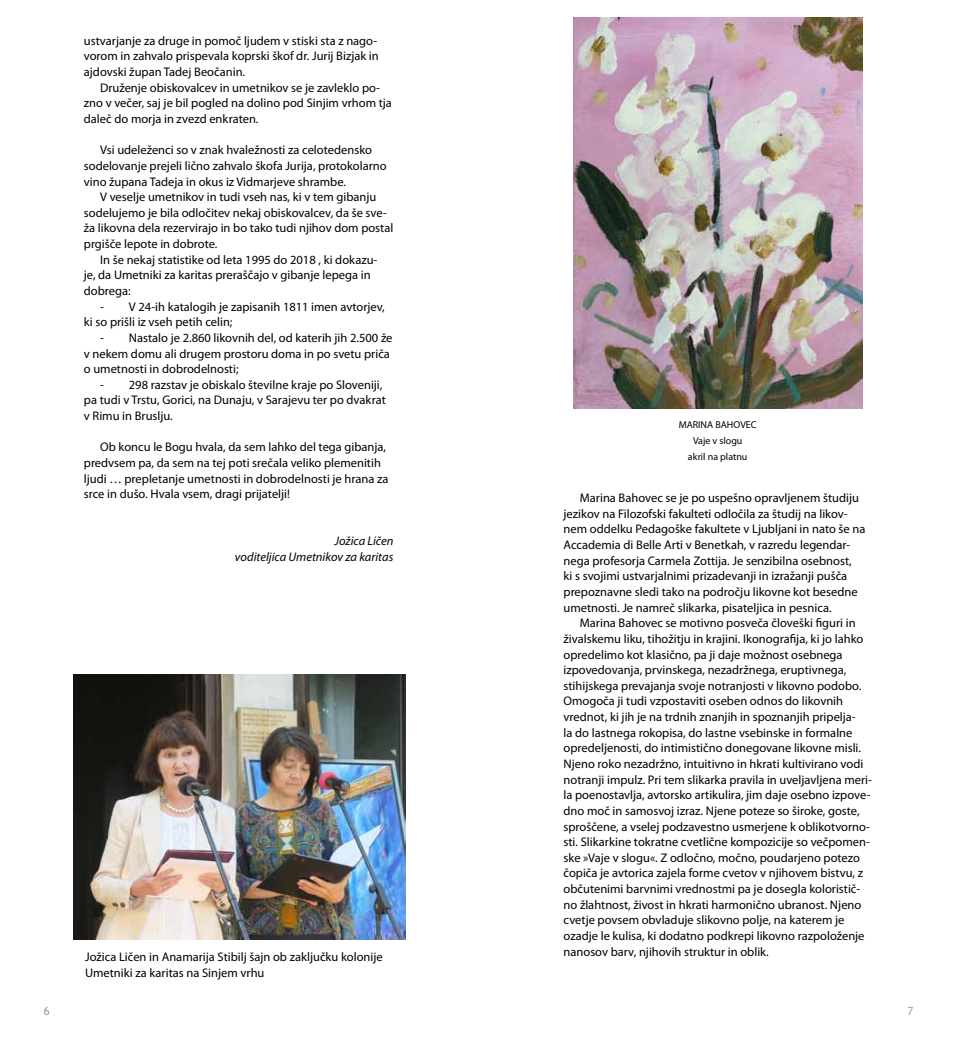
<style>
.page{position:relative;width:957px;height:1053px;background:#fff}
.page>*{position:absolute;margin:0;border:0;box-sizing:border-box;transform-origin:0 0}
.t1{font:12.5px/15.6px "Myriad Pro";color:#000}
.t2{font:italic 12.5px/15.6px "Myriad Pro";color:#000;text-align:right}
.t3{font:11.25px "Trebuchet MS";color:#999}
.t4{font:11.25px "Trebuchet MS";color:#a7a9ac}
.t5{font:10px/15.6px "Myriad Pro";color:#000;text-align:center}
</style>
<div class="page">
<img style="left:573px;top:17px;width:289px;height:392px">
<img style="left:74px;top:674px;width:331px;height:265px">
<p class="t1" style="left:84px;top:33px;width:296px">ustvarjanje za druge in pomoč ljudem v stiski sta z nago&shy;vorom in zahvalo prispevala koprski škof dr. Jurij Bizjak in ajdovski župan Tadej Beočanin.</p>
<p class="t1" style="left:84px;top:79px;width:309px;text-indent:16px">Druženje obiskovalcev in umetnikov se je zavleklo po&shy;zno v večer, saj je bil pogled na dolino pod Sinjim vrhom tja daleč do morja in zvezd enkraten.</p>
<p class="t1" style="left:84px;top:142px;width:304px;text-indent:16px">Vsi udeleženci so v znak hvaležnosti za celotedensko sodelovanje prejeli lično zahvalo škofa Jurija, protokolarno vino župana Tadeja in okus iz Vidmarjeve shrambe.</p>
<p class="t1" style="left:84px;top:189px;width:311px;text-indent:16px">V veselje umetnikov in tudi vseh nas, ki v tem gibanju sodelujemo je bila odločitev nekaj obiskovalcev, da še sve&shy;ža likovna dela rezervirajo in bo tako tudi njihov dom postal prgišče lepote in dobrote.</p>
<p class="t1" style="left:84px;top:251px;width:295px;text-indent:16px">In še nekaj statistike od leta 1995 do 2018 , ki dokazu&shy;je, da Umetniki za karitas preraščajo v gibanje lepega in dobrega:</p>
<p class="t1" style="left:84px;top:298px;width:302px;text-indent:16px">- V 24-ih katalogih je zapisanih 1811 imen avtorjev, ki so prišli iz vseh petih celin;</p>
<p class="t1" style="left:84px;top:329px;width:310px;text-indent:16px">- Nastalo je 2.860 likovnih del, od katerih jih 2.500 že v nekem domu ali drugem prostoru doma in po svetu priča o umetnosti in dobrodelnosti;</p>
<p class="t1" style="left:84px;top:376px;width:303px;text-indent:16px">- 298 razstav je obiskalo številne kraje po Sloveniji, pa tudi v Trstu, Gorici, na Dunaju, v Sarajevu ter po dvakrat v Rimu in Bruslju.</p>
<p class="t1" style="left:84px;top:439px;width:306px;text-indent:16px">Ob koncu le Bogu hvala, da sem lahko del tega gibanja, predvsem pa, da sem na tej poti srečala veliko plemenitih ljudi … prepletanje umetnosti in dobrodelnosti je hrana za srce in dušo. Hvala vsem, dragi prijatelji!</p>
<p class="t2" style="left:235px;top:533px;width:160px">Jožica Ličen<br>voditeljica Umetnikov za karitas</p>
<p class="t1" style="left:85px;top:949px;width:299px">Jožica Ličen in Anamarija Stibilj šajn ob zaključku kolonije<br>Umetniki za karitas na Sinjem vrhu</p>
<p class="t5" style="left:679px;top:417px;width:79px">MARINA BAHOVEC<br>Vaje v slogu<br>akril na platnu</p>
<p class="t1" style="left:563px;top:490px;width:303px;text-indent:16px">Marina Bahovec se je po uspešno opravljenem študiju jezikov na Filozofski fakulteti odločila za študij na likov&shy;nem oddelku Pedagoške fakultete v Ljubljani in nato še na Accademia di Belle Arti v Benetkah, v razredu legendar&shy;nega profesorja Carmela Zottija. Je senzibilna osebnost,<br>ki s svojimi ustvarjalnimi prizadevanji in izražanji pušča prepoznavne sledi tako na področju likovne kot besedne umetnosti. Je namreč slikarka, pisateljica in pesnica.</p>
<p class="t1" style="left:563px;top:615px;width:310px;text-indent:16px">Marina Bahovec se motivno posveča človeški figuri in živalskemu liku, tihožitju in krajini. Ikonografija, ki jo lahko opredelimo kot klasično, pa ji daje možnost osebnega izpovedovanja, prvinskega, nezadržnega, eruptivnega, stihijskega prevajanja svoje notranjosti v likovno podobo.<br>Omogoča ji tudi vzpostaviti oseben odnos do likovnih vrednot, ki jih je na trdnih znanjih in spoznanjih pripelja-<br>la do lastnega rokopisa, do lastne vsebinske in formalne opredeljenosti, do intimistično donegovane likovne misli.<br>Njeno roko nezadržno, intuitivno in hkrati kultivirano vodi notranji impulz. Pri tem slikarka pravila in uveljavljena meri&shy;la poenostavlja, avtorsko artikulira, jim daje osebno izpove&shy;dno moč in samosvoj izraz. Njene poteze so široke, goste, sproščene, a vselej podzavestno usmerjene k oblikotvorno&shy;sti. Slikarkine tokratne cvetlične kompozicije so večpomen&shy;ske »Vaje v slogu«. Z odločno, močno, poudarjeno potezo čopiča je avtorica zajela forme cvetov v njihovem bistvu, z občutenimi barvnimi vrednostmi pa je dosegla koloristič&shy;no žlahtnost, živost in hkrati harmonično ubranost. Njeno cvetje povsem obvladuje slikovno polje, na katerem je ozadje le kulisa, ki dodatno podkrepi likovno razpoloženje nanosov barv, njihovih struktur in oblik.</p>
<p class="t3" style="left:44px;top:1004px;width:7px">6</p>
<p class="t4" style="left:907px;top:1004px;width:7px">7</p>
</div>
